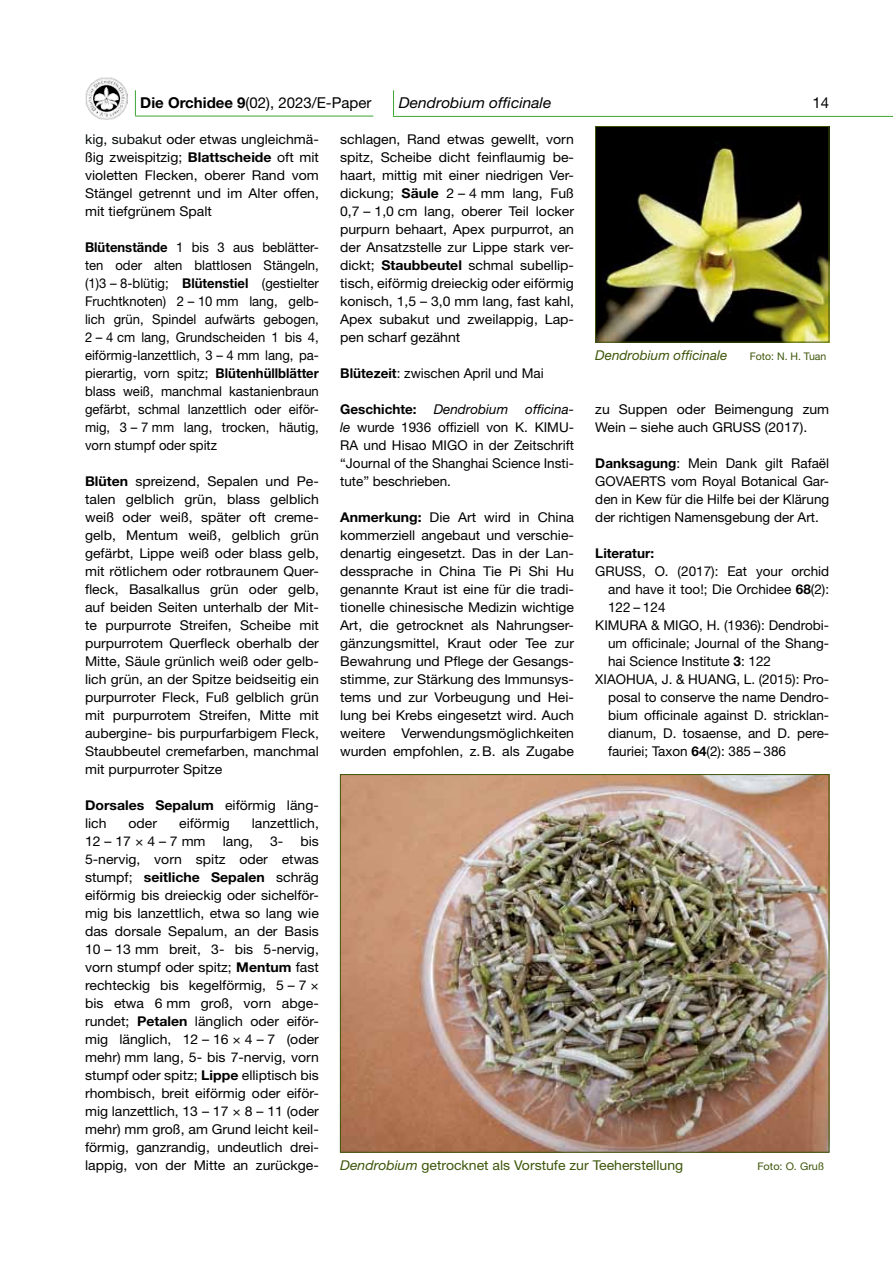
<style>
.page{position:relative;width:893px;height:1263px;background:#fff}
.page>*{position:absolute;margin:0;border:0;box-sizing:border-box;transform-origin:0 0}
.t1{font:15px "Helvetica Neue";color:#000}
.t2{font:italic 15px "Helvetica Neue";color:#000;scale:1.04 1}
.t3{font:13.5px/18px "Helvetica Neue";color:#000;text-align:justify;scale:1.04 1}
.t4{font:13.5px/18px "Helvetica Neue";color:#000;text-align:justify}
.t5{font:13.5px "Helvetica Neue";color:#3e560a;scale:1.04 1}
.t6{font:13.5px "Helvetica Neue";color:#000}
.t7{font:700 13.5px "Helvetica Neue";color:#000}
.t8{font:italic 13.5px "Helvetica Neue";color:#3e560a}
.t9{font:italic 13.5px "Helvetica Neue";color:#000}
.t10{font:10.5px "Helvetica Neue";color:#3e560a}
.t11{font:10.5px "Helvetica Neue";color:#3e560a;scale:1.04 1}
.s1{font-weight:700}
.s2{color:#080c0c}
.s3{font-style:italic}
.s4{font-style:inherit}
</style>
<div class="page">
<img style="left:85px;top:78px;width:42px;height:41px">
<svg style="left:393px;top:90px;width:1px;height:26px"></svg>
<svg style="left:135px;top:90px;width:1px;height:26px"></svg>
<hr style="left:135px;top:116px;width:238px;height:1px;background:#3fa535">
<hr style="left:393px;top:116px;width:500px;height:1px;background:#3fa535">
<img style="left:342px;top:776px;width:485px;height:374px">
<img style="left:597px;top:128px;width:230px;height:212px">
<div style="left:595px;top:126px;width:234px;height:216px;border:1px solid #3e560a"></div>
<p class="t1" style="left:140px;top:94px;width:233px"><span class="s1">Die Orchidee 9</span>(02), 2023/E-Paper</p>
<p class="t2" style="left:399px;top:94px;width:148px">Dendrobium officinale</p>
<p class="t1" style="left:812px;top:94px;width:18px">14</p>
<p class="t3" style="left:85px;top:130px;width:226px"><span class="s2">kig</span>, <span class="s2">subakut</span> oder etwas ungleichmä&shy;ßig zweispitzig; <span class="s1">Blattscheide</span> oft mit violetten Flecken, oberer Rand vom Stängel getrennt und im Alter offen, mit tiefgrünem Spalt</p>
<p class="t4" style="left:85px;top:238px;width:235px"><span class="s1">Blütenstände</span> 1 bis 3 aus beblätter&shy;ten oder alten blattlosen Stängeln, (1)3 – 8-blütig; <span class="s1">Blütenstiel</span> (gestielter Fruchtknoten) 2 – 10 mm lang, gelb&shy;lich grün, Spindel aufwärts gebogen, 2 – 4 cm lang, Grundscheiden 1 bis 4, eiförmig-lanzettlich, 3 – 4 mm lang, pa&shy;pierartig, vorn spitz; <span class="s1">Blütenhüllblätter </span>blass weiß, manchmal kastanienbraun gefärbt, schmal lanzettlich oder eiför&shy;mig, 3 – 7 mm lang, trocken, häutig, vorn stumpf oder spitz</p>
<p class="t3" style="left:85px;top:472px;width:226px"><span class="s1">Blüten</span> spreizend, Sepalen und Pe&shy;talen gelblich grün, blass gelblich weiß oder weiß, später oft creme&shy;gelb, Mentum weiß, gelblich grün gefärbt, Lippe weiß oder blass gelb, mit rötlichem oder rotbraunem Quer&shy;fleck, Basalkallus grün oder gelb, auf beiden Seiten unterhalb der Mit&shy;te purpurrote Streifen, Scheibe mit purpurrotem Querfleck oberhalb der Mitte, Säule grünlich weiß oder gelb&shy;lich grün, an der Spitze beidseitig ein purpurroter Fleck, Fuß gelblich grün mit purpurrotem Streifen, Mitte mit aubergine- bis purpurfarbigem Fleck, Staubbeutel cremefarben, manchmal mit purpurroter Spitze</p>
<p class="t3" style="left:85px;top:796px;width:226px"><span class="s1">Dorsales Sepalum</span> eiförmig läng&shy;lich</p>
<p class="t3" style="left:129px;top:814px;width:29px">oder</p>
<p class="t3" style="left:179px;top:814px;width:50px">eiförmig</p>
<p class="t3" style="left:252px;top:814px;width:66px">lanzettlich,</p>
<p class="t3" style="left:85px;top:832px;width:117px">12–17×4–7mm</p>
<p class="t3" style="left:223px;top:832px;width:31px">lang,</p>
<p class="t3" style="left:270px;top:832px;width:14px">3-</p>
<p class="t3" style="left:85px;top:832px;width:226px;text-indent:215px">bis 5-nervig, vorn spitz oder etwas stumpf; <span class="s1">seitliche Sepalen</span> schräg eiförmig bis dreieckig oder sichelför&shy;mig bis lanzettlich, etwa so lang wie das dorsale Sepalum, an der Basis 10 – 13 mm breit, 3- bis 5-nervig, vorn stumpf oder spitz; <span class="s1">Mentum</span> fast rechteckig bis kegelförmig, 5 – 7 × bis etwa 6 mm groß, vorn abge&shy;rundet; <span class="s1">Petalen</span> länglich oder eiför&shy;mig länglich, 12 – 16 × 4 – 7 (oder mehr) mm lang, 5- bis 7-nervig, vorn stumpf oder spitz; <span class="s1">Lippe</span> elliptisch bis rhombisch, breit eiförmig oder eiför&shy;mig lanzettlich, 13 – 17 × 8 – 11 (oder mehr) mm groß, am Grund leicht keil&shy;förmig, ganzrandig, undeutlich drei&shy;lappig, von der Mitte an zurückge-</p>
<p class="t3" style="left:340px;top:130px;width:226px">schlagen, Rand etwas gewellt, vorn spitz, Scheibe dicht feinflaumig be&shy;haart, mittig mit einer niedrigen Ver&shy;dickung; <span class="s1">Säule</span> 2 – 4 mm lang, Fuß 0,7 – 1,0 cm lang, oberer Teil locker purpurn behaart, Apex purpurrot, an der Ansatzstelle zur Lippe stark ver&shy;dickt; <span class="s1">Staubbeutel</span> schmal subellip&shy;tisch, eiförmig dreieckig oder eiförmig konisch, 1,5 – 3,0 mm lang, fast kahl, Apex subakut und zweilappig, Lap&shy;pen scharf gezähnt</p>
<p class="t4" style="left:340px;top:364px;width:205px"><span class="s1">Blütezeit</span>: zwischen April und Mai</p>
<p class="t7" style="left:340px;top:401px;width:78px">Geschichte:</p>
<p class="t9" style="left:434px;top:401px;width:76px">Dendrobium</p>
<p class="t4" style="left:340px;top:400px;width:235px;text-indent:185px"><span class="s3">officina&shy;le</span> wurde 1936 offiziell von K. KIMU-RA und Hisao MIGO in der Zeitschrift “Journal of the Shanghai Science Insti&shy;tute” beschrieben.</p>
<p class="t3" style="left:340px;top:508px;width:226px"><span class="s1">Anmerkung:</span> Die Art wird in China kommerziell angebaut und verschie&shy;denartig eingesetzt. Das in der Lan&shy;dessprache in China Tie Pi Shi Hu genannte Kraut ist eine für die tradi&shy;tionelle chinesische Medizin wichtige Art, die getrocknet als Nahrungser&shy;gänzungsmittel, Kraut oder Tee zur Bewahrung und Pflege der Gesangs&shy;stimme, zur Stärkung des Immunsys&shy;tems und zur Vorbeugung und Hei&shy;lung bei Krebs eingesetzt wird. Auch weitere Verwendungsmöglichkeiten wurden empfohlen, z.B. als Zugabe</p>
<p class="t8" style="left:595px;top:347px;width:134px">Dendrobium officinale</p>
<p class="t10" style="left:750px;top:350px;width:78px">Foto: N. H. Tuan</p>
<p class="t3" style="left:595px;top:400px;width:226px">zu Suppen oder Beimengung zum<br>Wein – siehe auch GRUSS (2017).</p>
<p class="t4" style="left:595px;top:454px;width:235px"><span class="s1">Danksagung</span>: Mein Dank gilt Rafaël<br>Govaerts</p>
<p class="t4" style="left:595px;top:472px;width:235px;text-indent:76px">vom Royal Botanical Gar&shy;den in Kew für die Hilfe bei der Klärung der richtigen Namensgebung der Art.</p>
<p class="t7" style="left:595px;top:545px;width:60px">Literatur:</p>
<p class="t4" style="left:608px;top:562px;width:223px;text-indent:-13px">GRUSS, O. (2017): Eat your orchid and have it too!; Die Orchidee <span class="s1">68</span>(2):<br>122 – 124</p>
<p class="t6" style="left:595px;top:617px;width:19px">KIMURA</p>
<p class="t6" style="left:651px;top:617px;width:22px"><span class="s4">&amp;</span> MIGO</p>
<p class="t6" style="left:699px;top:617px;width:131px">, H . (1936): <span class="s4">Dendrobi-</span></p>
<p class="t4" style="left:608px;top:634px;width:223px">um officinale; Journal of the Shang-</p>
<p class="t4" style="left:608px;top:652px;width:165px">hai Science Institute <span class="s1">3</span>: 122</p>
<p class="t4" style="left:595px;top:670px;width:17px">Xiaoh</p>
<p class="t4" style="left:608px;top:670px;width:223px;text-indent:28px">ua, J. &amp; HUANG, L. (2015): Pro&shy;posal to conserve the name Dendro&shy;bium officinale against <span class="s2">D</span>. stricklan&shy;dianum, D. tosaense, and D. pere&shy;fauriei; Taxon <span class="s1">64</span>(2): 385 – 386</p>
<p class="t5" style="left:340px;top:1157px;width:331px"><span class="s3">Dendrobium</span> getrocknet als Vorstufe zur Teeherstellung</p>
<p class="t11" style="left:757px;top:1160px;width:66px">Foto: O. Gruß</p>
</div>
